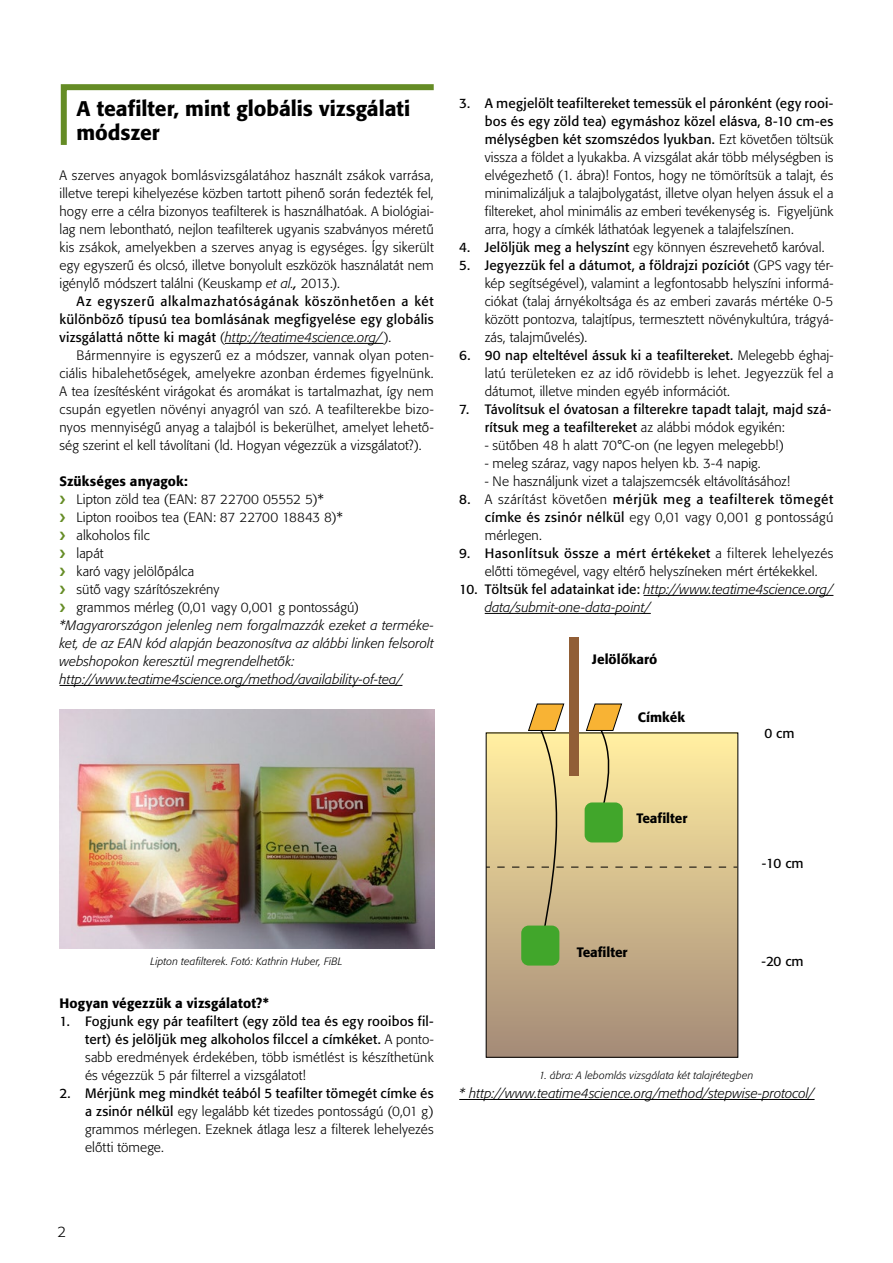
<style>
.page{position:relative;width:893px;height:1263px;background:#fff}
.page>*{position:absolute;margin:0;border:0;box-sizing:border-box;transform-origin:0 0}
.t1{font:500 21px/24px "Formata";color:#000}
.t2{font:300 15px "Formata";color:#000}
.t3{font:300 13.5px/18px "Formata";letter-spacing:.01em;color:#000;text-align:justify}
.t4{font:italic 300 13.5px/18px "Formata";letter-spacing:.005em;color:#000}
.t5{font:13.5px/18px "Formata";letter-spacing:.01em;color:#000;text-align:justify}
.t6{font:500 13.5px "Formata";color:#000}
.t7{font:italic 300 10.5px "Formata";letter-spacing:.015em;color:#000}
.s1{font-style:italic}
.s2{font-weight:400;font-style:italic}
.s3{font-weight:300}
.s4{font-weight:300;font-style:italic}
.s5{font-weight:500;font-style:normal}
.s6{color:#658c25}
.s7{font-style:normal}
.s8{font-weight:400}
.s9{font-weight:400;font-style:normal}
</style>
<div class="page">
<svg style="left:60px;top:84px;width:374px;height:61px"></svg>
<hr style="left:225px;top:343px;width:158px;height:1px;background:#000">
<hr style="left:60px;top:685px;width:342px;height:1px;background:#000">
<img style="left:60px;top:709px;width:375px;height:239px">
<hr style="left:644px;top:595px;width:189px;height:1px;background:#000">
<hr style="left:485px;top:613px;width:166px;height:1px;background:#000">
<hr style="left:459px;top:1099px;width:355px;height:1px;background:#000">
<div style="left:486px;top:733px;width:252px;height:324px;background:linear-gradient(to bottom,#ffefa1,#a48a77)"></div>
<div style="left:569px;top:637px;width:9px;height:138px;background:#915e36"></div>
<div style="left:521px;top:925px;width:38px;height:40px;background:#41a62b;border-radius:8px"></div>
<svg style="left:497px;top:703px;width:240px;height:241px;background:#dacb93"></svg>
<h1 class="t1" style="left:77px;top:96px;width:335px">A teafilter, mint globális vizsgálati módszer</h1>
<p class="t3" style="left:60px;top:166px;width:376px">A szerves anyagok bomlásvizsgálatához használt zsákok varrása, illetve terepi kihelyezése közben tartott pihenő során fedezték fel, hogy erre a célra bizonyos teafilterek is használhatóak. A biológiai&shy;lag nem lebontható, nejlon teafilterek ugyanis szabványos méretű kis zsákok, amelyekben a szerves anyag is egységes. Így sikerült egy egyszerű és olcsó, illetve bonyolult eszközök használatát nem igénylő módszert találni (Keuskamp <span class="s1">et al.</span><span class="s2">,</span> 2013.).</p>
<p class="t5" style="left:60px;top:292px;width:376px;text-indent:17px">Az egyszerű alkalmazhatóságának köszönhetően a két különböző típusú tea bomlásának megfigyelése egy globális vizsgálattá nőtte ki magát <span class="s3">(</span><span class="s4">http://teatime4science.org/</span><span class="s3">).</span></p>
<p class="t3" style="left:60px;top:346px;width:376px;text-indent:17px">Bármennyire is egyszerű ez a módszer, vannak olyan poten&shy;ciális hibalehetőségek, amelyekre azonban érdemes figyelnünk.<br>A tea ízesítésként virágokat és aromákat is tartalmazhat, így nem csupán egyetlen növényi anyagról van szó. A teafilterekbe bizo&shy;nyos mennyiségű anyag a talajból is bekerülhet, amelyet lehető&shy;ség szerint el kell távolítani (ld. Hogyan végezzük a vizsgálatot?).</p>
<p class="t4" style="left:60px;top:472px;width:376px"><span class="s5">Szükséges anyagok:<br></span><span class="s6">❯</span> <span class="s7">Lipton zöld tea (EAN: 87 22700 05552 5)*<br></span><span class="s6">❯</span> <span class="s7">Lipton rooibos tea (EAN: 87 22700 18843 8)*<br></span><span class="s6">❯</span> <span class="s7">alkoholos filc<br></span><span class="s6">❯</span> <span class="s7">lapát<br></span><span class="s6">❯</span> <span class="s7">karó vagy jelölőpálca<br></span><span class="s6">❯</span> <span class="s7">sütő vagy szárítószekrény<br></span><span class="s6">❯</span> <span class="s7">grammos mérleg (0,01 vagy 0,001 g pontosságú) </span>*Magyarországon jelenleg nem forgalmazzák ezeket a terméke&shy;ket, de az EAN kód alapján beazonosítva az alábbi linken felsorolt webshopokon keresztül megrendelhetők: http://www.teatime4science.org/method/availability-of-tea/</p>
<p class="t3" style="left:485px;top:94px;width:350px;text-indent:-26px"><span class="s8">3. A megjelölt teafiltereket temessük el páronként (egy rooi&shy;bos és egy zöld tea) egymáshoz közel elásva, 8-10 cm-es mélységben két szomszédos lyukban.</span> Ezt követően töltsük vissza a földet a lyukakba. A vizsgálat akár több mélységben is elvégezhető (1. ábra)! Fontos, hogy ne tömörítsük a talajt, és minimalizáljuk a talajbolygatást, illetve olyan helyen ássuk el a filtereket, ahol minimális az emberi tevékenység is. Figyeljünk arra, hogy a címkék láthatóak legyenek a talajfelszínen.</p>
<p class="t3" style="left:459px;top:238px;width:367px"><span class="s8">4. Jelöljük meg a helyszínt</span> egy könnyen észrevehető karóval.</p>
<p class="t3" style="left:485px;top:256px;width:350px;text-indent:-26px"><span class="s8">5. Jegyezzük fel a dátumot, a földrajzi pozíciót</span> (GPS vagy tér&shy;kép segítségével), valamint a legfontosabb helyszíni informá&shy;ciókat (talaj árnyékoltsága és az emberi zavarás mértéke 0-5 között pontozva, talajtípus, termesztett növénykultúra, trágyá&shy;zás, talajművelés).</p>
<p class="t3" style="left:485px;top:346px;width:350px;text-indent:-26px"><span class="s8">6. 90 nap elteltével ássuk ki a teafiltereket.</span> Melegebb éghaj&shy;latú területeken ez az idő rövidebb is lehet. Jegyezzük fel a dátumot, illetve minden egyéb információt.</p>
<p class="t5" style="left:485px;top:400px;width:348px;text-indent:-26px">7. Távolítsuk el óvatosan a filterekre tapadt talajt, majd szá&shy;rítsuk meg a teafiltereket <span class="s3">az alábbi módok egyikén:</span></p>
<p class="t3" style="left:485px;top:436px;width:301px">- sütőben 48 h alatt 70°C-on (ne legyen melegebb!)</p>
<p class="t3" style="left:485px;top:454px;width:277px">- meleg száraz, vagy napos helyen kb. 3-4 napig.</p>
<p class="t3" style="left:485px;top:472px;width:307px">- Ne használjunk vizet a talajszemcsék eltávolításához!</p>
<p class="t3" style="left:485px;top:490px;width:350px;text-indent:-26px"><span class="s8">8.</span> A szárítást követően <span class="s8">mérjük meg a teafilterek tömegét címke és zsinór nélkül</span> egy 0,01 vagy 0,001 g pontosságú mérlegen.</p>
<p class="t3" style="left:485px;top:544px;width:350px;text-indent:-26px"><span class="s8">9. Hasonlítsuk össze a mért értékeket</span> a filterek lehelyezés előtti tömegével, vagy eltérő helyszíneken mért értékekkel.</p>
<p class="t4" style="left:485px;top:580px;width:350px;text-indent:-26px"><span class="s9">10. Töltsük fel adatainkat ide:</span> http://www.teatime4science.org/ data/submit-one-data-point/</p>
<p class="t6" style="left:592px;top:651px;width:66px">Jelölőkaró</p>
<p class="t6" style="left:638px;top:709px;width:48px">Címkék</p>
<p class="t5" style="left:764px;top:725px;width:32px">0 cm</p>
<p class="t6" style="left:636px;top:809px;width:52px">Teafilter</p>
<p class="t5" style="left:762px;top:854px;width:43px">-10 cm</p>
<p class="t7" style="left:150px;top:955px;width:194px">Lipton teafilterek. Fotó: Kathrin Huber, FiBL</p>
<p class="t6" style="left:60px;top:995px;width:211px">Hogyan végezzük a vizsgálatot?*</p>
<p class="t5" style="left:85px;top:1012px;width:350px;text-indent:-26px">1. Fogjunk egy pár teafiltert (egy zöld tea és egy rooibos fil&shy;tert) és jelöljük meg alkoholos filccel a címkéket. <span class="s3">A ponto&shy;sabb eredmények érdekében, több ismétlést is készíthetünk és végezzük 5 pár filterrel a vizsgálatot!</span></p>
<p class="t3" style="left:85px;top:1084px;width:350px;text-indent:-26px"><span class="s8">2. Mérjünk meg mindkét teából 5 teafilter tömegét címke és a zsinór nélkül</span> egy legalább két tizedes pontosságú (0,01 g) grammos mérlegen. Ezeknek átlaga lesz a filterek lehelyezés előtti tömege.</p>
<p class="t6" style="left:577px;top:943px;width:52px">Teafilter</p>
<p class="t5" style="left:761px;top:952px;width:44px">-20 cm</p>
<p class="t7" style="left:539px;top:1069px;width:216px">1. ábra: A lebomlás vizsgálata két talajrétegben</p>
<p class="t4" style="left:459px;top:1084px;width:357px">* http://www.teatime4science.org/method/stepwise-protocol/</p>
<p class="t2" style="left:57px;top:1223px;width:10px">2</p>
</div>
